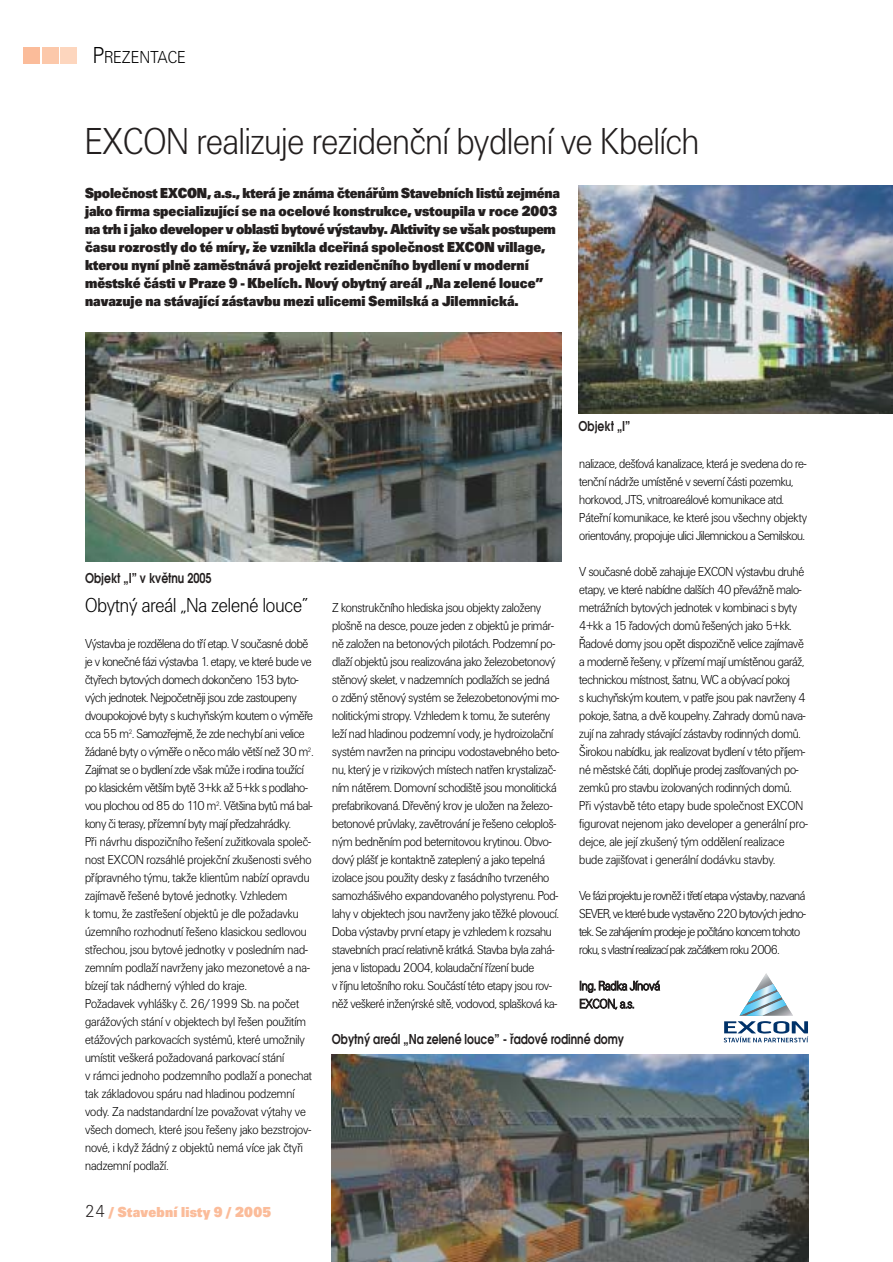
<style>
.page{position:relative;width:893px;height:1262px;background:#fff}
.page>*{position:absolute;margin:0;border:0;box-sizing:border-box;transform-origin:0 0}
.t1{font:300 39px "Unitus DCE";color:#231f1f;scale:.9 1}
.t2{font:300 21px "Unitus DCE";color:#000;scale:.9 1}
.t3{font:300 18px "Unitus DCE";letter-spacing:.025em;color:#000;scale:.9 1}
.t4{font:800 15px/18px "Unitus DCE";color:#231f1f;scale:.9 1}
.t5{font:800 15px "Unitus DCE";letter-spacing:.02em;color:#fbbc9a;scale:.9 1}
.t6{font:300 13.5px/18px "Unitus DCE";letter-spacing:-.015em;color:#000;scale:.9 1}
.t7{font:300 13.5px/18px "Unitus DCE";letter-spacing:-.04em;color:#000;scale:.9 1}
.t8{font:600 13.5px "Avant Garde CE";color:#231f1f;scale:.8 1}
.t9{font:300 13.5px/18px "Unitus DCE";color:#231f1f;scale:.9 1}
.s1{font-size:24px}
.s2{font-weight:300;font-size:18px;color:#231f1f}
</style>
<div class="page">
<div style="left:23px;top:47px;width:17px;height:16px;background:#fbbc9a"></div>
<div style="left:42px;top:47px;width:16px;height:16px;background:#fcc8aa"></div>
<div style="left:60px;top:47px;width:17px;height:16px;background:#fdd6be"></div>
<img style="left:332px;top:1054px;width:476px;height:207px">
<img style="left:85px;top:332px;width:476px;height:229px">
<img style="left:578px;top:185px;width:314px;height:229px">
<svg style="left:740px;top:973px;width:53px;height:42px"></svg>
<img style="left:747px;top:984px;width:29px;height:18px">
<svg style="left:723px;top:1021px;width:85px;height:21px"></svg>
<h3 class="t3" style="left:93px;top:51px;width:104px"><span class="s1">P</span>REZENTACE</h3>
<h1 class="t1" style="left:85px;top:126px;width:683px">EXCON realizuje rezidenční bydlení ve Kbelích</h1>
<p class="t4" style="left:85px;top:185px;width:529px">Společnost EXCON, a.s., která je známa čtenářům Stavebních listů zejména jako firma specializující se na ocelové konstrukce, vstoupila v roce 2003 na trh i jako developer v oblasti bytové výstavby. Aktivity se však postupem času rozrostly do té míry, že vznikla dceřiná společnost EXCON village, kterou nyní plně zaměstnává projekt rezidenčního bydlení v moderní městské části v Praze 9 - Kbelích. Nový obytný areál „Na zelené louce” navazuje na stávající zástavbu mezi ulicemi Semilská a Jilemnická.</p>
<p class="t8" style="left:578px;top:421px;width:66px">Objekt „I”</p>
<p class="t8" style="left:85px;top:573px;width:160px">Objekt „I” v květnu 2005</p>
<h2 class="t2" style="left:85px;top:597px;width:249px">Obytný areál „Na zelené louce”</h2>
<p class="t6" style="left:85px;top:636px;width:255px">Výstavba je rozdělena do tří etap. V současné době je v konečné fázi výstavba 1. etapy, ve které bude ve čtyřech bytových domech dokončeno 153 byto&shy;vých jednotek. Nejpočetněji jsou zde zastoupeny dvoupokojové byty s kuchyňským koutem o výměře cca 55 m<sup>2</sup>. Samozřejmě, že zde nechybí ani velice žádané byty o výměře o něco málo větší než 30 m<sup>2</sup>.<br>Zajímat se o bydlení zde však může i rodina toužící po klasickém větším bytě 3+kk až 5+kk s podlaho&shy;vou plochou od 85 do 110 m<sup>2</sup>. Většina bytů má bal&shy;kony či terasy, přízemní byty mají předzahrádky.<br>Při návrhu dispozičního řešení zužitkovala společ&shy;nost EXCON rozsáhlé projekční zkušenosti svého přípravného týmu, takže klientům nabízí opravdu zajímavě řešené bytové jednotky. Vzhledem<br>k tomu, že zastřešení objektů je dle požadavku územního rozhodnutí řešeno klasickou sedlovou střechou, jsou bytové jednotky v posledním nad&shy;zemním podlaží navrženy jako mezonetové a na&shy;bízejí tak nádherný výhled do kraje.<br>Požadavek vyhlášky č. 26/1999 Sb. na počet garážových stání v objektech byl řešen použitím etážových parkovacích systémů, které umožnily umístit veškerá požadovaná parkovací stání<br>v rámci jednoho podzemního podlaží a ponechat tak základovou spáru nad hladinou podzemní vody. Za nadstandardní lze považovat výtahy ve všech domech, které jsou řešeny jako bezstrojov&shy;nové, i když žádný z objektů nemá více jak čtyři nadzemní podlaží.</p>
<p class="t5" style="left:85px;top:1206px;width:209px"><span class="s2">24</span> / Stavební listy 9 / 2005</p>
<p class="t6" style="left:332px;top:600px;width:254px">Z konstrukčního hlediska jsou objekty založeny plošně na desce, pouze jeden z objektů je primár&shy;ně založen na betonových pilotách. Podzemní po&shy;dlaží objektů jsou realizována jako železobetonový stěnový skelet, v nadzemních podlažích se jedná<br>o zděný stěnový systém se železobetonovými mo&shy;nolitickými stropy. Vzhledem k tomu, že suterény leží nad hladinou podzemní vody, je hydroizolační systém navržen na principu vodostavebného beto&shy;nu, který je v rizikových místech natřen krystalizač&shy;ním nátěrem. Domovní schodiště jsou monolitická prefabrikovaná. Dřevěný krov je uložen na železo&shy;betonové průvlaky, zavětrování je řešeno celoploš&shy;ným bedněním pod beternitovou krytinou. Obvo&shy;dový plášť je kontaktně zateplený a jako tepelná izolace jsou použity desky z fasádního tvrzeného samozhášivého expandovaného polystyrenu. Pod&shy;lahy v objektech jsou navrženy jako těžké plovoucí.<br>Doba výstavby první etapy je vzhledem k rozsahu stavebních prací relativně krátká. Stavba byla zahá&shy;jena v listopadu 2004, kolaudační řízení bude<br>v říjnu letošního roku. Součástí této etapy jsou rov&shy;něž veškeré inženýrské sítě, vodovod, splašková ka-</p>
<p class="t6" style="left:579px;top:456px;width:255px">nalizace, dešťová kanalizace, která je svedena do re&shy;tenční nádrže umístěné v severní části pozemku, horkovod, JTS, vnitroareálové komunikace atd.<br>Páteřní komunikace, ke které jsou všechny objekty orientovány, propojuje ulici Jilemnickou a Semilskou.</p>
<p class="t6" style="left:579px;top:564px;width:255px">V současné době zahajuje EXCON výstavbu druhé etapy, ve které nabídne dalších 40 převážně malo&shy;metrážních bytových jednotek v kombinaci s byty 4+kk a 15 řadových domů řešených jako 5+kk.<br>Řadové domy jsou opět dispozičně velice zajímavě a moderně řešeny, v přízemí mají umístěnou garáž, technickou místnost, šatnu, WC a obývací pokoj<br>s kuchyňským koutem, v patře jsou pak navrženy 4 pokoje, šatna, a dvě koupelny. Zahrady domů nava&shy;zují na zahrady stávající zástavby rodinných domů.<br>Širokou nabídku, jak realizovat bydlení v této příjem&shy;né městské čáti, doplňuje prodej zasíťovaných po&shy;zemků pro stavbu izolovaných rodinných domů.<br>Při výstavbě této etapy bude společnost EXCON figurovat nejenom jako developer a generální pro&shy;dejce, ale její zkušený tým oddělení realizace bude zajišťovat i generální dodávku stavby.</p>
<p class="t7" style="left:579px;top:888px;width:253px">Ve fázi projektu je rovněž i třetí etapa výstavby, nazvaná SEVER, ve které bude vystavěno 220 bytových jedno&shy;tek. Se zahájením prodeje je počítáno koncem tohoto roku, s vlastní realizací pak začátkem roku 2006.</p>
<p class="t9" style="left:579px;top:978px;width:91px">Ing. Radka Jínová<br>EXCON, a.s.</p>
<p class="t8" style="left:332px;top:1034px;width:367px">Obytný areál „Na zelené louce” - řadové rodinné domy</p>
</div>
